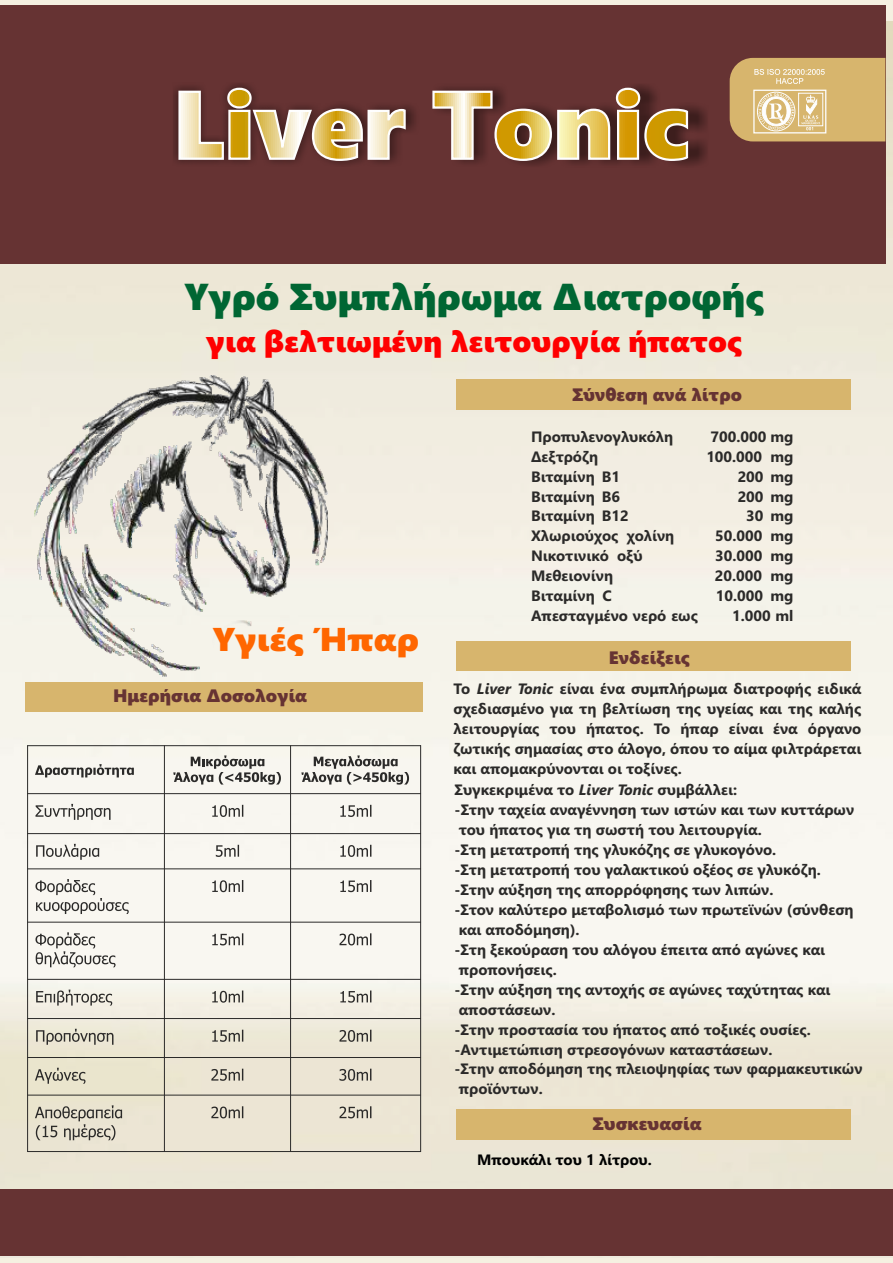
<style>
.page{position:relative;width:893px;height:1263px;background:#fff}
.page>*{position:absolute;margin:0;border:0;box-sizing:border-box;transform-origin:0 0}
.t1{font:37.5px "Segoe UI Black";color:#063}
.t2{font:33px "Segoe UI Black";color:#f60;scale:1.05 1}
.t3{font:30px "Segoe UI Black";color:#f00}
.t4{font:18px "Segoe UI Black";color:#633}
.t5{font:700 15px "Segoe UI";color:#2b2a29}
.t6{font:700 15px "Segoe UI";color:#000}
.s1{font-style:italic}
</style>
<div class="page">
<img style="left:0;top:22px;width:893px;height:1236px">
<div style="left:0;top:1189px;width:893px;height:67px;background:#633"></div>
<div style="left:0;top:6px;width:885px;height:258px;background:#633"></div>
<svg style="left:730px;top:58px;width:155px;height:83px"></svg>
<div style="left:457px;top:379px;width:394px;height:31px;background:#d7b56d"></div>
<div style="left:457px;top:641px;width:394px;height:30px;background:#d7b56d"></div>
<div style="left:25px;top:682px;width:398px;height:30px;background:#d7b56d"></div>
<div style="left:457px;top:1109px;width:394px;height:31px;background:#d7b56d"></div>
<img style="left:34px;top:375px;width:294px;height:301px">
<svg style="left:177px;top:86px;width:231px;height:76px"></svg>
<svg style="left:432px;top:86px;width:258px;height:76px"></svg>
<svg style="left:35px;top:764px;width:99px;height:13px"></svg>
<svg style="left:173px;top:755px;width:108px;height:30px"></svg>
<svg style="left:301px;top:755px;width:108px;height:30px"></svg>
<svg style="left:35px;top:804px;width:76px;height:16px"></svg>
<svg style="left:212px;top:805px;width:31px;height:12px"></svg>
<svg style="left:340px;top:805px;width:31px;height:12px"></svg>
<svg style="left:36px;top:844px;width:63px;height:16px"></svg>
<svg style="left:216px;top:845px;width:23px;height:12px"></svg>
<svg style="left:340px;top:845px;width:31px;height:12px"></svg>
<svg style="left:35px;top:879px;width:94px;height:35px"></svg>
<svg style="left:212px;top:880px;width:31px;height:12px"></svg>
<svg style="left:340px;top:880px;width:31px;height:12px"></svg>
<svg style="left:35px;top:932px;width:81px;height:35px"></svg>
<svg style="left:212px;top:933px;width:31px;height:12px"></svg>
<svg style="left:339px;top:933px;width:32px;height:12px"></svg>
<svg style="left:36px;top:989px;width:76px;height:16px"></svg>
<svg style="left:212px;top:990px;width:31px;height:13px"></svg>
<svg style="left:340px;top:990px;width:31px;height:13px"></svg>
<svg style="left:36px;top:1029px;width:77px;height:16px"></svg>
<svg style="left:212px;top:1030px;width:31px;height:12px"></svg>
<svg style="left:339px;top:1030px;width:32px;height:12px"></svg>
<svg style="left:35px;top:1068px;width:51px;height:16px"></svg>
<svg style="left:211px;top:1069px;width:32px;height:12px"></svg>
<svg style="left:339px;top:1069px;width:32px;height:12px"></svg>
<svg style="left:35px;top:1105px;width:87px;height:35px"></svg>
<svg style="left:211px;top:1106px;width:32px;height:12px"></svg>
<svg style="left:339px;top:1106px;width:32px;height:12px"></svg>
<hr style="left:27px;top:745px;width:1px;height:407px;background:#2b2a29">
<hr style="left:164px;top:745px;width:1px;height:407px;background:#2b2a29">
<hr style="left:290px;top:745px;width:1px;height:407px;background:#2b2a29">
<hr style="left:420px;top:745px;width:1px;height:407px;background:#2b2a29">
<hr style="left:27px;top:1151px;width:394px;height:1px;background:#2b2a29">
<hr style="left:27px;top:1095px;width:394px;height:1px;background:#2b2a29">
<hr style="left:27px;top:1057px;width:394px;height:1px;background:#2b2a29">
<hr style="left:27px;top:1018px;width:394px;height:1px;background:#2b2a29">
<hr style="left:27px;top:979px;width:394px;height:1px;background:#2b2a29">
<hr style="left:27px;top:922px;width:394px;height:1px;background:#2b2a29">
<hr style="left:27px;top:868px;width:394px;height:1px;background:#2b2a29">
<hr style="left:27px;top:833px;width:394px;height:1px;background:#2b2a29">
<hr style="left:27px;top:793px;width:394px;height:1px;background:#2b2a29">
<hr style="left:27px;top:745px;width:394px;height:1px;background:#2b2a29">
<h1 class="t1" style="left:184px;top:283px;width:582px">Υγρό Συμπλήρωμα Διατροφής</h1>
<h3 class="t3" style="left:207px;top:330px;width:537px">για βελτιωμένη λειτουργία ήπατος</h3>
<p class="t4" style="left:573px;top:388px;width:171px">Σύνθεση ανά λίτρο</p>
<h2 class="t2" style="left:213px;top:627px;width:198px">Υγιές Ήπαρ</h2>
<p class="t4" style="left:113px;top:689px;width:195px">Ημερήσια Δοσολογία</p>
<p class="t5" style="left:531px;top:431px;width:144px">Προπυλενογλυκόλη</p>
<p class="t5" style="left:710px;top:431px;width:84px">700.000 mg</p>
<p class="t5" style="left:531px;top:451px;width:69px">Δεξτρόζη</p>
<p class="t5" style="left:706px;top:451px;width:89px">100.000 mg</p>
<p class="t5" style="left:531px;top:471px;width:91px">Βιταμίνη B1</p>
<p class="t5" style="left:738px;top:471px;width:57px">200 mg</p>
<p class="t5" style="left:531px;top:491px;width:91px">Βιταμίνη B6</p>
<p class="t5" style="left:738px;top:491px;width:57px">200 mg</p>
<p class="t5" style="left:531px;top:510px;width:99px">Βιταμίνη B12</p>
<p class="t5" style="left:746px;top:510px;width:49px">30 mg</p>
<p class="t5" style="left:531px;top:530px;width:145px">Χλωριούχος χολίνη</p>
<p class="t5" style="left:715px;top:530px;width:80px">50.000 mg</p>
<p class="t5" style="left:531px;top:550px;width:113px">Νικοτινικό οξύ</p>
<p class="t5" style="left:715px;top:550px;width:80px">30.000 mg</p>
<p class="t5" style="left:531px;top:570px;width:84px">Μεθειονίνη</p>
<p class="t5" style="left:715px;top:570px;width:80px">20.000 mg</p>
<p class="t5" style="left:531px;top:590px;width:82px">Βιταμίνη C</p>
<p class="t5" style="left:716px;top:590px;width:79px">10.000 mg</p>
<p class="t5" style="left:531px;top:610px;width:169px">Απεσταγμένο νερό εως</p>
<p class="t5" style="left:732px;top:610px;width:63px">1.000 ml</p>
<p class="t4" style="left:609px;top:650px;width:83px">Ενδείξεις</p>
<p class="t5" style="left:454px;top:683px;width:409px">Το <span class="s1">Liver Tonic</span> είναι ένα συμπλήρωμα διατροφής ειδικά</p>
<p class="t5" style="left:454px;top:703px;width:409px">σχεδιασμένο για τη βελτίωση της υγείας και της καλής</p>
<p class="t5" style="left:454px;top:723px;width:409px">λειτουργίας του ήπατος. Το ήπαρ είναι ένα όργανο</p>
<p class="t5" style="left:454px;top:743px;width:409px">ζωτικής σημασίας στο άλογο, όπου το αίμα φιλτράρεται</p>
<p class="t5" style="left:454px;top:763px;width:230px">και απομακρύνονται οι τοξίνες.</p>
<p class="t5" style="left:455px;top:784px;width:284px">Συγκεκριμένα το <span class="s1">Liver Tonic</span> συμβάλλει:</p>
<p class="t5" style="left:455px;top:804px;width:401px">-Στην ταχεία αναγέννηση των ιστών και των κυττάρων</p>
<p class="t5" style="left:459px;top:824px;width:305px">του ήπατος για τη σωστή του λειτουργία.</p>
<p class="t5" style="left:455px;top:844px;width:323px">-Στη μετατροπή της γλυκόζης σε γλυκογόνο.</p>
<p class="t5" style="left:455px;top:864px;width:368px">-Στη μετατροπή του γαλακτικού οξέος σε γλυκόζη.</p>
<p class="t5" style="left:455px;top:884px;width:321px">-Στην αύξηση της απορρόφησης των λιπών.</p>
<p class="t5" style="left:455px;top:904px;width:401px">-Στον καλύτερο μεταβολισμό των πρωτεϊνών (σύνθεση</p>
<p class="t5" style="left:459px;top:924px;width:122px">και αποδόμηση).</p>
<p class="t5" style="left:455px;top:944px;width:372px">-Στη ξεκούραση του αλόγου έπειτα από αγώνες και</p>
<p class="t5" style="left:459px;top:964px;width:100px">προπονήσεις.</p>
<p class="t5" style="left:455px;top:984px;width:377px">-Στην αύξηση της αντοχής σε αγώνες ταχύτητας και</p>
<p class="t5" style="left:459px;top:1004px;width:98px">αποστάσεων.</p>
<p class="t5" style="left:455px;top:1023px;width:358px">-Στην προστασία του ήπατος από τοξικές ουσίες.</p>
<p class="t5" style="left:455px;top:1043px;width:319px">-Αντιμετώπιση στρεσογόνων καταστάσεων.</p>
<p class="t5" style="left:455px;top:1063px;width:410px">-Στην αποδόμηση της πλειοψηφίας των φαρμακευτικών</p>
<p class="t5" style="left:459px;top:1083px;width:86px">προϊόντων.</p>
<p class="t4" style="left:593px;top:1117px;width:110px">Συσκευασία</p>
<p class="t6" style="left:477px;top:1154px;width:176px">Μπουκάλι του 1 λίτρου.</p>
</div>
